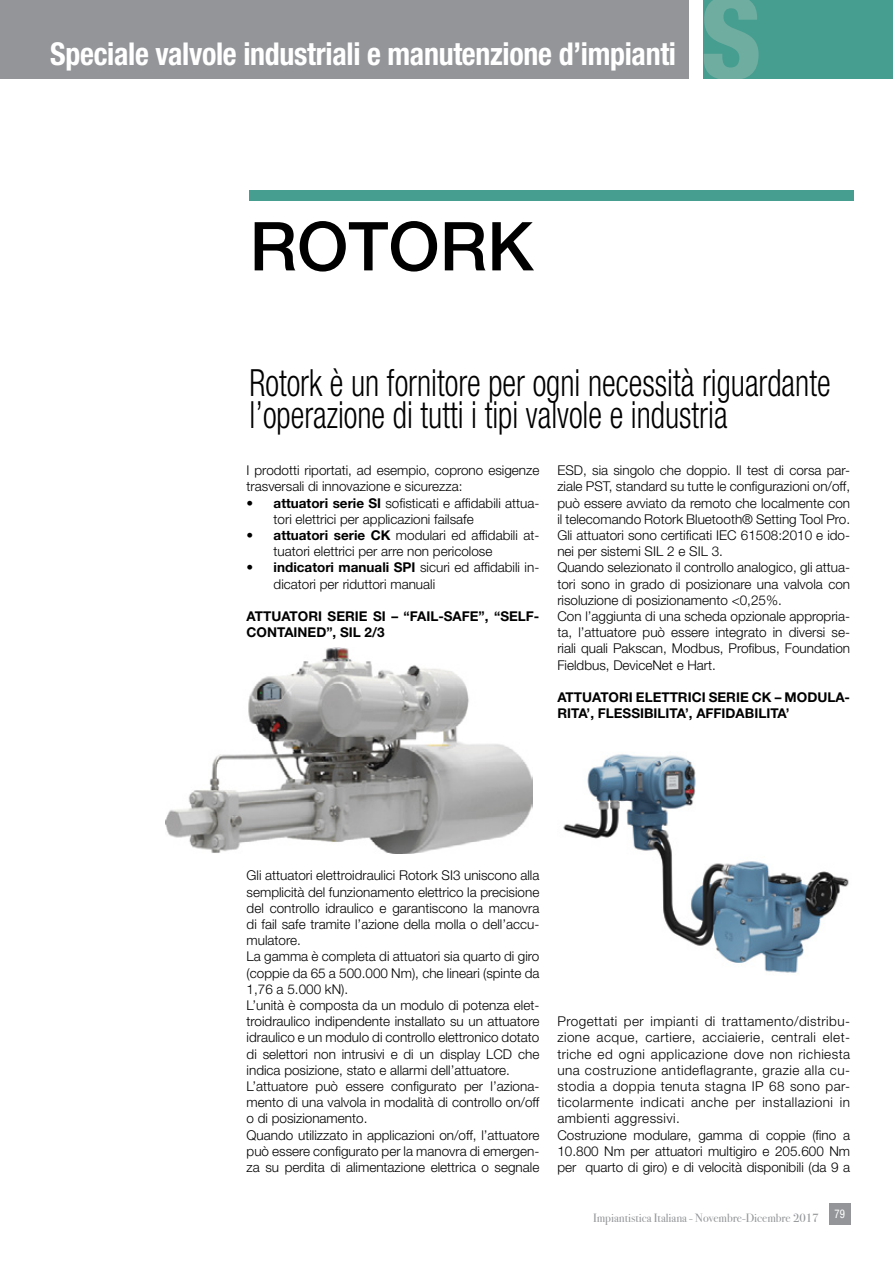
<style>
.page{position:relative;width:893px;height:1263px;background:#fff}
.page>*{position:absolute;margin:0;border:0;box-sizing:border-box;transform-origin:0 0}
.t1{font:500 67.5px "Helvetica Neue LT Std";color:#000}
.t2{font:300 condensed 37.5px/31.5px "Helvetica Neue LT Std";color:#000;scale:.85 1}
.t3{font:700 condensed 31.5px "Helvetica Neue LT Std";letter-spacing:-.01em;color:#fff;scale:.95 1}
.t4{font:300 13.5px/16.2px "Helvetica Neue LT Std";color:#000}
.t5{font:300 13.5px/16.2px "Helvetica Neue LT Std";letter-spacing:.035em;color:#000}
.t6{font:700 13.5px/16.2px "Helvetica Neue LT Std";color:#000}
.t7{font:12px "Bodoni Svty Two ITCTT";color:#939598}
.t8{font:condensed 12px "Helvetica Neue LT Std";color:#fff;scale:.9 1}
.s1{font-weight:700}
</style>
<div class="page">
<div style="left:829px;top:1203px;width:21px;height:22px;background:#939598"></div>
<div style="left:704px;top:0;width:189px;height:79px;background:#469e90"></div>
<svg style="left:704px;top:0;width:55px;height:79px"></svg>
<div style="left:0;top:0;width:689px;height:79px;background:#939598"></div>
<div style="left:249px;top:190px;width:604px;height:10px;background:#469e90"></div>
<img style="left:166px;top:647px;width:367px;height:207px">
<img style="left:563px;top:754px;width:286px;height:219px">
<h3 class="t3" style="left:50px;top:35px;width:660px">Speciale valvole industriali e manutenzione d’impianti</h3>
<h1 class="t1" style="left:250px;top:206px;width:285px">rOTOrK</h1>
<h2 class="t2" style="left:250px;top:367px;width:685px">Rotork è un fornitore per ogni necessità riguardante l’operazione di tutti i tipi valvole e industria</h2>
<p class="t4" style="left:247px;top:462px;width:294px">I prodotti riportati, ad esempio, coprono esigenze trasversali di innovazione e sicurezza:</p>
<p class="t4" style="left:274px;top:494px;width:267px;text-indent:-27px"><span class="s1">• attuatori serie SI</span> sofisticati e affidabili attua&shy;tori elettrici per applicazioni failsafe</p>
<p class="t4" style="left:274px;top:527px;width:267px;text-indent:-27px"><span class="s1">• attuatori serie CK</span> modulari ed affidabili at&shy;tuatori elettrici per arre non pericolose</p>
<p class="t4" style="left:274px;top:559px;width:267px;text-indent:-27px"><span class="s1">• indicatori manuali SPI</span> sicuri ed affidabili in&shy;dicatori per riduttori manuali</p>
<p class="t6" style="left:247px;top:608px;width:294px">ATTUATORI SERIE SI – “FAIL-SAFE”, “SELF-<br>CONTAINED”, SIL 2/3</p>
<p class="t4" style="left:557px;top:462px;width:294px">ESD, sia singolo che doppio. Il test di corsa par&shy;ziale PST, standard su tutte le configurazioni on/off, può essere avviato da remoto che localmente con il telecomando Rotork Bluetooth® Setting Tool Pro.<br>Gli attuatori sono certificati IEC 61508:2010 e ido&shy;nei per sistemi SIL 2 e SIL 3.<br>Quando selezionato il controllo analogico, gli attua&shy;tori sono in grado di posizionare una valvola con risoluzione di posizionamento &lt;0,25%.<br>Con l’aggiunta di una scheda opzionale appropria&shy;ta, l’attuatore può essere integrato in diversi se&shy;riali quali Pakscan, Modbus, Profibus, Foundation Fieldbus, DeviceNet e Hart.</p>
<p class="t6" style="left:557px;top:689px;width:294px">ATTUATORI ELETTRICI SERIE CK – MODULA-<br>RITA’, FLESSIBILITA’, AFFIDABILITA’</p>
<p class="t4" style="left:247px;top:867px;width:294px">Gli attuatori elettroidraulici Rotork SI3 uniscono alla semplicità del funzionamento elettrico la precisione del controllo idraulico e garantiscono la manovra di fail safe tramite l’azione della molla o dell’accu&shy;mulatore.<br>La gamma è completa di attuatori sia quarto di giro (coppie da 65 a 500.000 Nm), che lineari (spinte da 1,76 a 5.000 kN).<br>L’unità è composta da un modulo di potenza elet&shy;troidraulico indipendente installato su un attuatore idraulico e un modulo di controllo elettronico dotato di selettori non intrusivi e di un display LCD che indica posizione, stato e allarmi dell’attuatore.<br>L’attuatore può essere configurato per l’aziona&shy;mento di una valvola in modalità di controllo on/off o di posizionamento.<br>Quando utilizzato in applicazioni on/off, l’attuatore può essere configurato per la manovra di emergen&shy;za su perdita di alimentazione elettrica o segnale</p>
<p class="t5" style="left:557px;top:1013px;width:294px">Progettati per impianti di trattamento/distribu&shy;zione acque, cartiere, acciaierie, centrali elet&shy;triche ed ogni applicazione dove non richiesta una costruzione antideflagrante, grazie alla cu&shy;stodia a doppia tenuta stagna IP 68 sono par&shy;ticolarmente indicati anche per installazioni in ambienti aggressivi.<br>Costruzione modulare, gamma di coppie (fino a 10.800 Nm per attuatori multigiro e 205.600 Nm per quarto di giro) e di velocità disponibili (da 9 a</p>
<p class="t7" style="left:593px;top:1208px;width:227px">Impiantistica Italiana - Novembre-Dicembre 2017</p>
<p class="t8" style="left:835px;top:1207px;width:13px">79</p>
</div>
